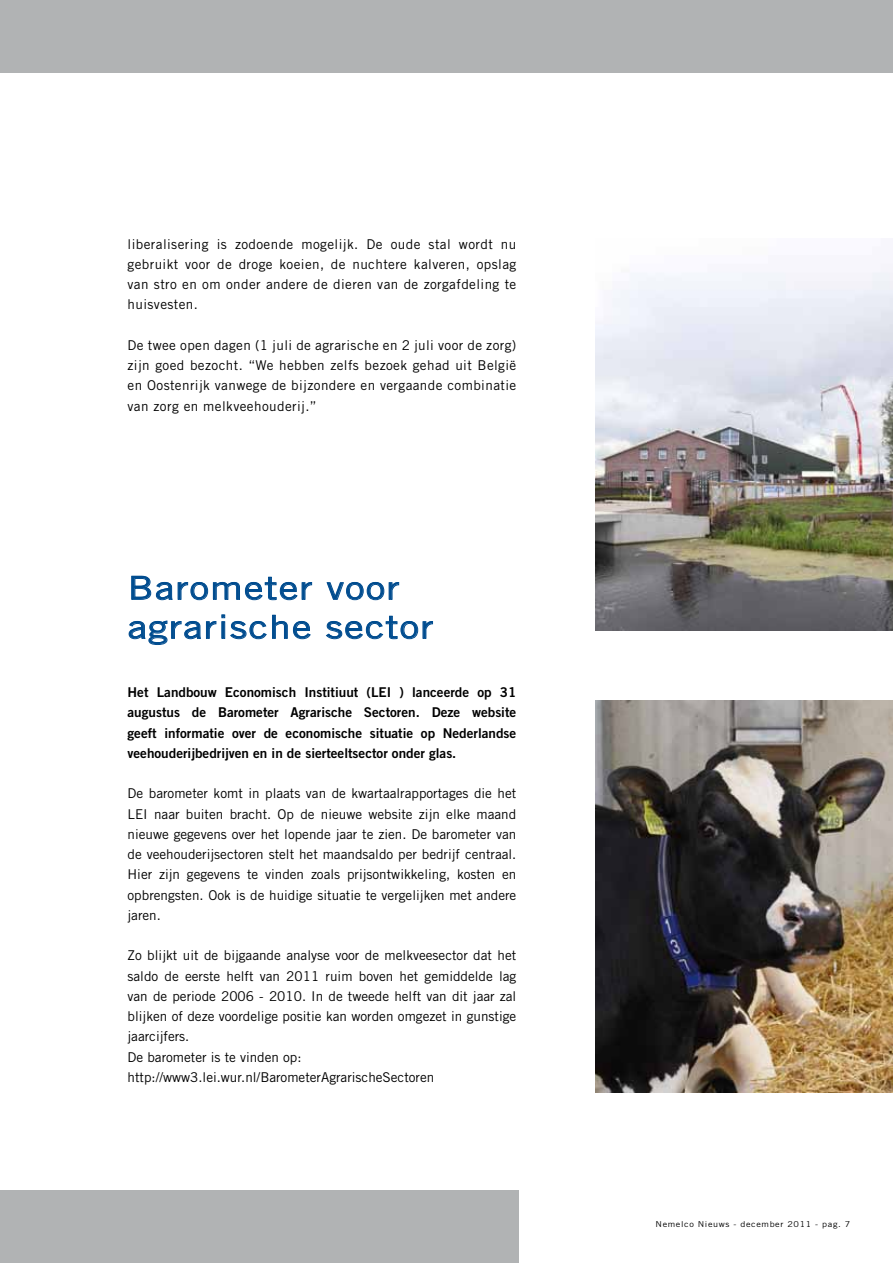
<style>
.page{position:relative;width:893px;height:1263px;background:#fff}
.page>*{position:absolute;margin:0;border:0;box-sizing:border-box;transform-origin:0 0}
.t1{font:31.95px/39px "Trade Gothic";letter-spacing:.03em;color:#004c8f;scale:1.22 1}
.t2{font:13.5px/20.2px "Trade Gothic";color:#000;text-align:justify}
.t3{font:13.5px/20.2px "Trade Gothic Bold Two";color:#000;text-align:justify}
.t4{font:8.1px "Trade Gothic";letter-spacing:.07em;color:#000;scale:1.11 1}
</style>
<div class="page">
<div style="left:0;top:0;width:893px;height:72px;background:#b1b3b4"></div>
<div style="left:0;top:1191px;width:519px;height:72px;background:#b1b3b4"></div>
<img style="left:595px;top:264px;width:298px;height:366px">
<img style="left:595px;top:700px;width:298px;height:393px">
<svg style="left:131px;top:575px;width:181px;height:25px"></svg>
<svg style="left:326px;top:582px;width:73px;height:18px"></svg>
<svg style="left:128px;top:614px;width:183px;height:31px"></svg>
<svg style="left:326px;top:615px;width:107px;height:24px"></svg>
<p class="t2" style="left:128px;top:233px;width:390px">liberalisering is zodoende mogelijk. De oude stal wordt nu gebruikt voor de droge koeien, de nuchtere kalveren, opslag van stro en om onder andere de dieren van de zorgafdeling te huisvesten.</p>
<p class="t2" style="left:128px;top:335px;width:390px">De twee open dagen (1 juli de agrarische en 2 juli voor de zorg) zijn goed bezocht. “We hebben zelfs bezoek gehad uit België en Oostenrijk vanwege de bijzondere en vergaande combinatie van zorg en melkveehouderij.”</p>
<h1 class="t1" style="left:128px;top:568px;width:252px">Barometer voor agrarische sector</h1>
<p class="t3" style="left:128px;top:682px;width:390px">Het Landbouw Economisch Institiuut (LEI ) lanceerde op 31 augustus de Barometer Agrarische Sectoren. Deze website geeft informatie over de economische situatie op Nederlandse veehouderijbedrijven en in de sierteeltsector onder glas.</p>
<p class="t2" style="left:128px;top:783px;width:390px">De barometer komt in plaats van de kwartaalrapportages die het LEI naar buiten bracht. Op de nieuwe website zijn elke maand nieuwe gegevens over het lopende jaar te zien. De barometer van de veehouderijsectoren stelt het maandsaldo per bedrijf centraal.<br>Hier zijn gegevens te vinden zoals prijsontwikkeling, kosten en opbrengsten. Ook is de huidige situatie te vergelijken met andere jaren.</p>
<p class="t2" style="left:128px;top:945px;width:390px;text-align:left">Zo blijkt uit de bijgaande analyse voor de melkveesector dat het saldo de eerste helft van 2011 ruim boven het gemiddelde lag van de periode 2006 - 2010. In de tweede helft van dit jaar zal blijken of deze voordelige positie kan worden omgezet in gunstige jaarcijfers.<br>De barometer is te vinden op: http://www3.lei.wur.nl/BarometerAgrarischeSectoren</p>
<p class="t4" style="left:656px;top:1220px;width:177px">Nemelco Nieuws - december 2011 - pag. 7</p>
</div>
